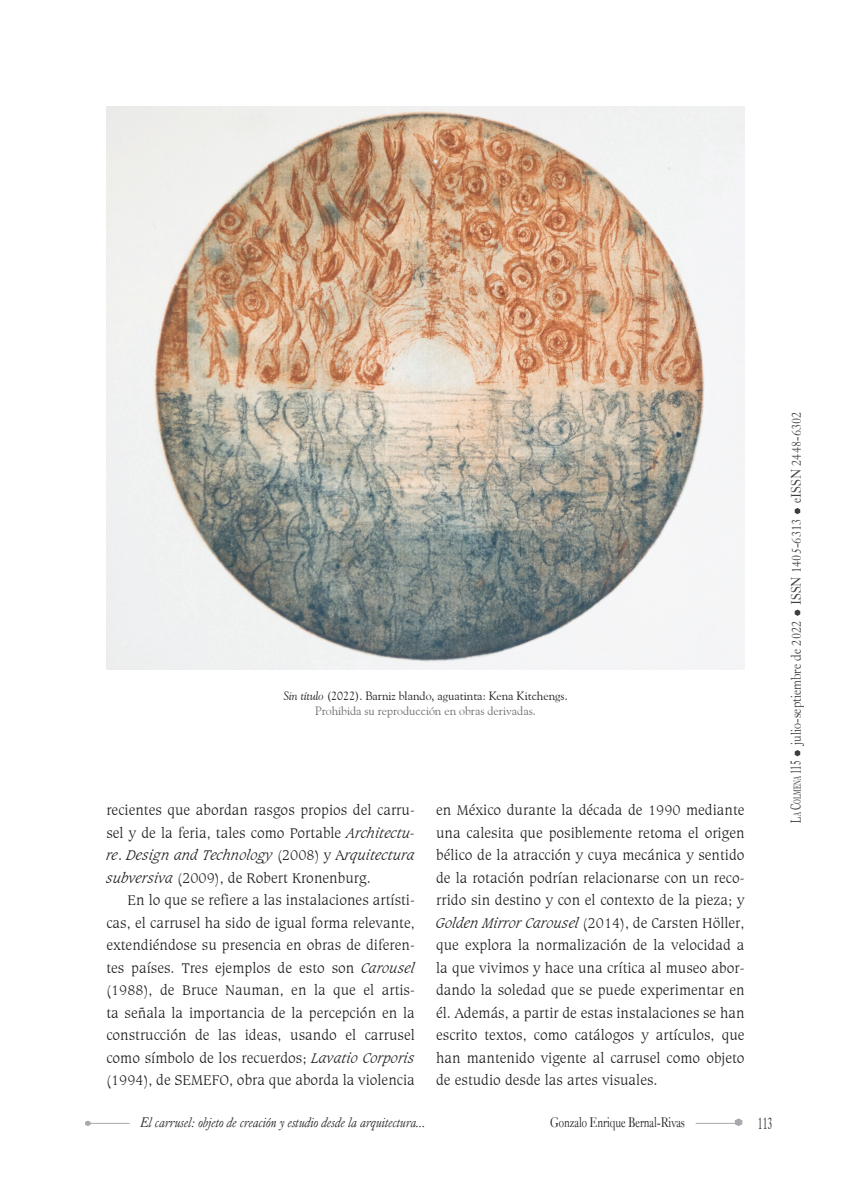
<style>
.page{position:relative;width:851px;height:1191px;background:#fff}
.page>*{position:absolute;margin:0;border:0;box-sizing:border-box;transform-origin:0 0}
.t1{font:16.5px "Dutch 766 BT Roman A";color:#3e3e3f;scale:.6 1}
.Cuerpo_de_texto{font:300 15px/22.5px "Caxton BT";color:#231f20;text-align:justify}
.t2{font:15px "Caslon Old Face BT";color:#3e3e3f;scale:.9 1}
.t3{font:italic 15px "Caslon Old Face BT";color:#231f20;scale:.9 1}
.t4{font:15px "Caslon Old Face BT";letter-spacing:-.01em;color:#231f20;scale:.8 1}
.FICHA_TÉCNICA{font:12px "Goudy Old Style BT";color:#231f20}
.FICHA_TÉCNICA-2{font:12px "Goudy Old Style BT";color:#6c6d70}
.s1{font-style:italic}
.s2{font-family:"Dutch 766 BT Roman A"}
.s3{font-family:"Dutch 766 BT Roman A";font-size:10.5px}
</style>
<div class="page">
<svg style="left:85px;top:1120px;width:7px;height:6px"></svg>
<hr style="left:87px;top:1123px;width:43px;height:1px;background:#a8a9ad">
<svg style="left:733px;top:1118px;width:10px;height:8px"></svg>
<hr style="left:695px;top:1123px;width:43px;height:1px;background:#a8a9ad">
<svg style="left:794px;top:508px;width:6px;height:7px"></svg>
<svg style="left:794px;top:609px;width:6px;height:7px"></svg>
<svg style="left:794px;top:750px;width:6px;height:7px"></svg>
<img style="left:106px;top:106px;width:638px;height:563px">
<p class="FICHA_TÉCNICA" style="left:283px;top:689px;width:286px"><span class="s1">Sin título</span> (2022). Barniz blando, aguatinta: Kena Kitchengs.</p>
<p class="FICHA_TÉCNICA-2" style="left:315px;top:703px;width:222px">Prohibida su reproducción en obras derivadas.</p>
<p class="Cuerpo_de_texto" style="left:106px;top:799px;width:310px">recientes que abordan rasgos propios del carru&shy;sel y de la feria, tales como Portable <span class="s1">Architectu&shy;re</span>. <span class="s1">Design and Technology</span> (2008) y A<span class="s1">rquitectura subversiva</span> (2009), de Robert Kronenburg.</p>
<p class="Cuerpo_de_texto" style="left:106px;top:889px;width:310px;text-indent:21px">En lo que se refiere a las instalaciones artísti&shy;cas, el carrusel ha sido de igual forma relevante, extendiéndose su presencia en obras de diferen&shy;tes países. Tres ejemplos de esto son <span class="s1">Carousel </span>(1988), de Bruce Nauman, en la que el artis&shy;ta señala la importancia de la percepción en la construcción de las ideas, usando el carrusel como símbolo de los recuerdos; <span class="s1">Lavatio Corporis </span>(1994), de SEMEFO, obra que aborda la violencia</p>
<p class="Cuerpo_de_texto" style="left:436px;top:799px;width:310px">en México durante la década de 1990 mediante una calesita que posiblemente retoma el origen bélico de la atracción y cuya mecánica y sentido de la rotación podrían relacionarse con un reco&shy;rrido sin destino y con el contexto de la pieza; y <span class="s1">Golden Mirror Carousel</span> (2014), de Carsten Höller, que explora la normalización de la velocidad a la que vivimos y hace una crítica al museo abor&shy;dando la soledad que se puede experimentar en él. Además, a partir de estas instalaciones se han escrito textos, como catálogos y artículos, que han mantenido vigente al carrusel como objeto de estudio desde las artes visuales.</p>
<p class="t3" style="left:140px;top:1113px;width:319px">El carrusel: objeto de creación y estudio desde la arquitectura...</p>
<p class="t4" style="left:550px;top:1113px;width:170px">Gonzalo Enrique Bernal-Rivas</p>
<p class="t1" style="left:757px;top:1113px;width:26px">113</p>
<p class="t2" style="left:787px;top:822px;width:458px;rotate:-90deg"><span class="s2">L</span><span class="s3">a</span> <span class="s2">C</span><span class="s3">olmena</span> <span class="s2">115</span> julio-septiembre de 2022 ISSN 1405-6313 eISSN 2448-6302</p>
</div>
